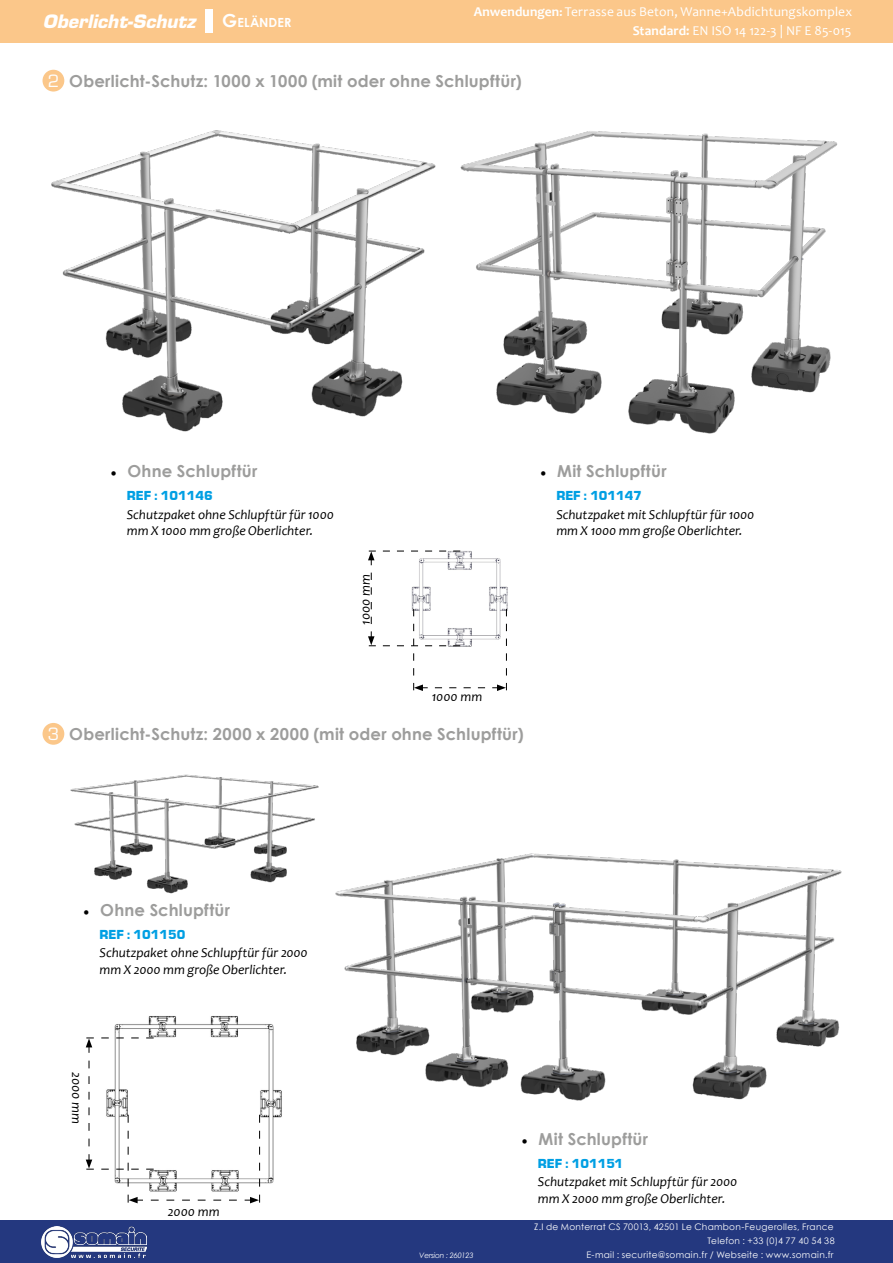
<style>
.page{position:relative;width:893px;height:1263px;background:#fff}
.page>*{position:absolute;margin:0;border:0;box-sizing:border-box;transform-origin:0 0}
.t1{font:italic 700 18px "Eurostile LT Std";letter-spacing:.005em;color:#fff}
.t2{font:700 16.5px "Century Gothic";letter-spacing:.015em;color:#9d9d9c}
.t3{font:italic 13.5px/16.2px "Candara";letter-spacing:-.005em;color:#000}
.t4{font:13.5px/18.9px "Candara";letter-spacing:.01em;color:#fff;text-align:right}
.t5{font:900 13.5px "Eurostile Becker";color:#009fe3}
.t6{font:700 12.6px "Century Gothic";letter-spacing:.01em;color:#fff}
.t7{font:9px/13.8px "Century Gothic";letter-spacing:.03em;color:#fff;text-align:right}
.t8{font:italic 7.5px "Century Gothic";letter-spacing:-.025em;color:#fff}
.s1{font-size:18px}
.s2{font-weight:700}
.s3{font-weight:700;font-size:12px}
.s4{font-family:"Eurostile";font-weight:400;color:#fefefe}
.s5{font-family:"Minion Pro";font-weight:400;color:#000}
</style>
<div class="page">
<div style="left:0;top:0;width:893px;height:43px;background:#fbc78a"></div>
<div style="left:206px;top:10px;width:7px;height:23px;background:#fff"></div>
<div style="left:0;top:1220px;width:893px;height:43px;background:#24387f"></div>
<img style="left:42px;top:1226px;width:104px;height:31px">
<img style="left:460px;top:131px;width:378px;height:303px">
<img style="left:70px;top:774px;width:249px;height:120px">
<img style="left:105px;top:1016px;width:177px;height:182px">
<img style="left:397px;top:550px;width:111px;height:61px">
<img style="left:335px;top:853px;width:507px;height:248px">
<svg style="left:368px;top:551px;width:139px;height:140px"></svg>
<svg style="left:86px;top:1038px;width:174px;height:165px"></svg>
<div style="left:43px;top:70px;width:21px;height:22px;background:#fbc78a;border-radius:50%"></div>
<div style="left:43px;top:723px;width:21px;height:22px;background:#fbc78a;border-radius:50%"></div>
<img style="left:51px;top:130px;width:385px;height:302px">
<h1 class="t1" style="left:43px;top:10px;width:154px">Oberlicht-Schutz</h1>
<p class="t6" style="left:222px;top:13px;width:71px"><span class="s1">G</span>ELÄNDER</p>
<p class="t4" style="left:474px;top:2px;width:380px"><span class="s2">Anwendungen</span><span class="s3">:</span> Terrasse aus Beton, Wanne+Abdichtungskomplex<br><span class="s2">Standard:</span> EN ISO 14 122-3 | NF E 85-015</p>
<p class="t2" style="left:48px;top:68px;width:476px"><span class="s4">2</span> Oberlicht-Schutz: 1000 x 1000 (mit oder ohne Schlupftür)</p>
<p class="t2" style="left:111px;top:459px;width:148px"><span class="s5">•</span> Ohne Schlupftür</p>
<p class="t2" style="left:540px;top:459px;width:128px"><span class="s5">•</span> Mit Schlupftür</p>
<p class="t5" style="left:127px;top:488px;width:87px">REF : 101146</p>
<p class="t5" style="left:556px;top:488px;width:87px">REF : 101147</p>
<p class="t3" style="left:127px;top:506px;width:209px">Schutzpaket ohne Schlupftür für 1000 mm X 1000 mm große Oberlichter.</p>
<p class="t3" style="left:556px;top:506px;width:200px">Schutzpaket mit Schlupftür für 1000 mm X 1000 mm große Oberlichter.</p>
<p class="t3" style="left:357px;top:625px;width:52px;rotate:-90deg">1000 mm</p>
<p class="t3" style="left:432px;top:688px;width:52px">1000 mm</p>
<p class="t2" style="left:48px;top:721px;width:477px"><span class="s4">3</span> Oberlicht-Schutz: 2000 x 2000 (mit oder ohne Schlupftür)</p>
<p class="t2" style="left:83px;top:897px;width:148px"><span class="s5">•</span> Ohne Schlupftür</p>
<p class="t5" style="left:100px;top:927px;width:87px">REF : 101150</p>
<p class="t3" style="left:100px;top:945px;width:210px">Schutzpaket ohne Schlupftür für 2000 mm X 2000 mm große Oberlichter.</p>
<p class="t3" style="left:85px;top:1072px;width:53px;rotate:90deg">2000 mm</p>
<p class="t2" style="left:522px;top:1126px;width:128px"><span class="s5">•</span> Mit Schlupftür</p>
<p class="t5" style="left:538px;top:1156px;width:87px">REF : 101151</p>
<p class="t3" style="left:168px;top:1203px;width:53px">2000 mm</p>
<p class="t3" style="left:538px;top:1174px;width:201px">Schutzpaket mit Schlupftür für 2000 mm X 2000 mm große Oberlichter.</p>
<p class="t7" style="left:534px;top:1220px;width:302px">Z.I de Monterrat CS 70013, 42501 Le Chambon-Feugerolles, France<br>Telefon : +33 (0)4 77 40 54 38</p>
<p class="t8" style="left:419px;top:1250px;width:56px">Version : 260123</p>
<p class="t7" style="left:586px;top:1248px;width:249px">E-mail : securite@somain.fr / Webseite : www.somain.fr</p>
</div>
